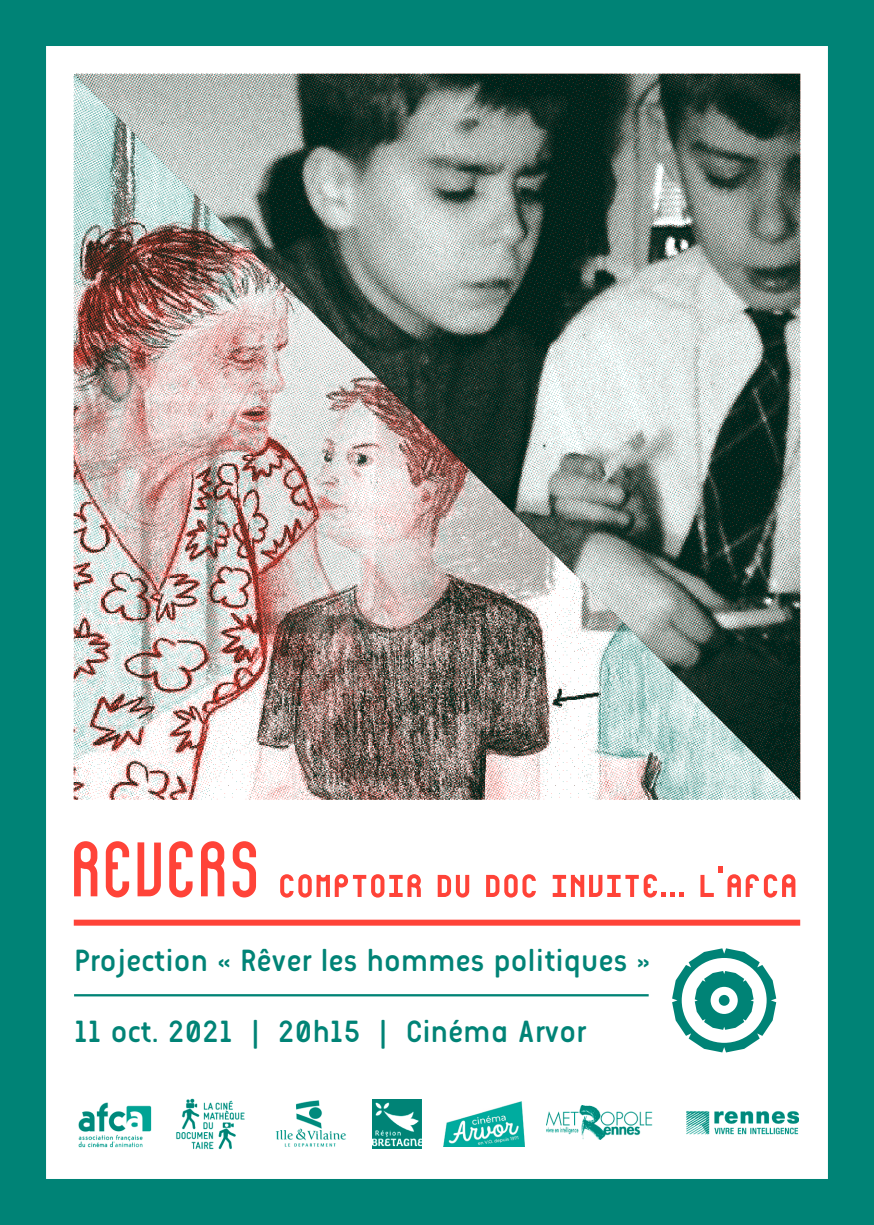
<style>
.page{position:relative;width:874px;height:1225px;background:#fff}
.page>*{position:absolute;margin:0;border:0;box-sizing:border-box;transform-origin:0 0}
.t1{font:105px "brevedecomptoir 3";color:#ff4338}
.t2{font:60.2px "brevedecomptoir 3";color:#ff4338}
.lieu{font:30.8px "Easyrounded";color:#008376}
</style>
<div class="page">
<img style="left:73px;top:73px;width:728px;height:1076px">
<div style="left:0;top:0;width:873px;height:1225px;border:46px solid #008376"></div>
<svg style="left:671px;top:948px;width:104px;height:104px"></svg>
<hr style="left:74px;top:994px;width:574px;height:2px;background:#008376">
<div style="left:74px;top:919px;width:725px;height:6px;background:#ff4338"></div>
<img style="left:546px;top:1105px;width:252px;height:34px">
<img style="left:174px;top:1096px;width:73px;height:54px">
<img style="left:270px;top:1096px;width:79px;height:53px">
<img style="left:372px;top:1099px;width:49px;height:49px">
<img style="left:75px;top:1098px;width:76px;height:50px">
<img style="left:443px;top:1101px;width:81px;height:45px">
<p class="t1" style="left:74px;top:798px;width:192px">REVERS</p>
<p class="t2" style="left:280px;top:841px;width:521px">comptoir du doc invite... l'afca</p>
<p class="lieu" style="left:74px;top:943px;width:577px">Projection « Rêver les hommes politiques »</p>
<p class="lieu" style="left:74px;top:1014px;width:513px">11 oct. 2021 | 20h15 | Cinéma Arvor</p>
</div>
